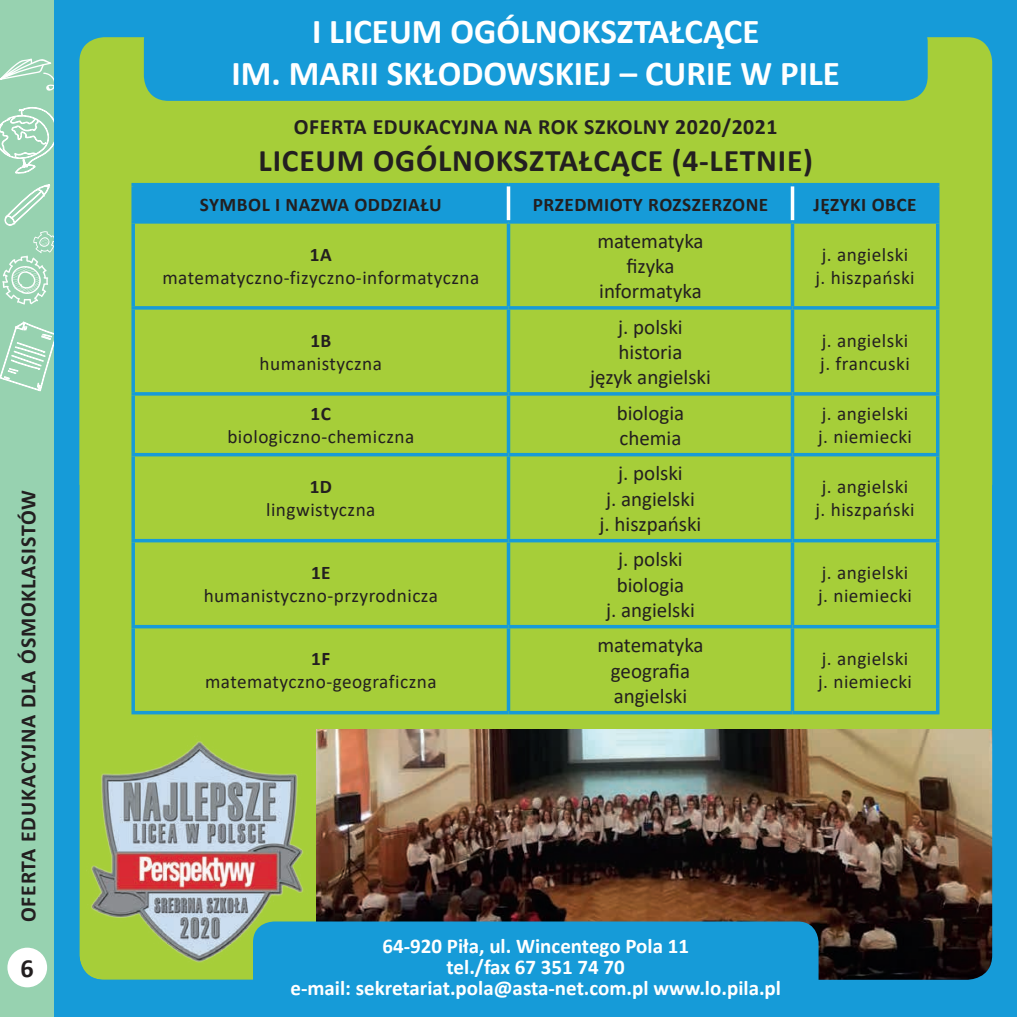
<style>
.page{position:relative;width:1017px;height:1017px;background:#fff}
.page>*{position:absolute;margin:0;border:0;box-sizing:border-box;transform-origin:0 0}
.t1{font:700 35px/42px "Calibri";color:#fff;text-align:center}
.t2{font:700 31.5px "Calibri";letter-spacing:.025em;color:#231f20}
.t3{font:700 26.25px "Calibri";color:#231f20}
.t4{font:700 21.88px "Calibri";letter-spacing:.025em;color:#231f20}
.t5{font:21px/25.2px "Calibri";color:#231f20;text-align:center}
.t6{font:700 21px/21px "Calibri";color:#fff;text-align:center}
.t7{font:19.25px/23.1px "Calibri";letter-spacing:.025em;color:#231f20}
.t8{font:700 19.25px "Calibri";letter-spacing:.025em;color:#231f20}
</style>
<div class="page">
<div style="left:0;top:0;width:55px;height:1017px;background:#97d2b0"></div>
<div style="left:7px;top:948px;width:40px;height:39px;background:#fff;border-radius:50%"></div>
<svg style="left:0;top:321px;width:55px;height:70px"></svg>
<svg style="left:0;top:58px;width:55px;height:247px"></svg>
<div style="left:55px;top:0;width:962px;height:1017px;background:#169bd8"></div>
<div style="left:79px;top:37px;width:913px;height:943px;background:#a6ce39;border-radius:25px"></div>
<div style="left:144px;top:17px;width:784px;height:84px;background:#169bd8;border-radius:25px"></div>
<div style="left:135px;top:186px;width:801px;height:34px;background:#169bd8"></div>
<hr style="left:131px;top:183px;width:377px;height:3px;background:#169bd8">
<svg style="left:131px;top:186px;width:4px;height:34px"></svg>
<hr style="left:508px;top:183px;width:284px;height:3px;background:#169bd8">
<hr style="left:792px;top:183px;width:147px;height:3px;background:#169bd8">
<hr style="left:936px;top:186px;width:3px;height:34px;background:#169bd8">
<svg style="left:131px;top:220px;width:377px;height:4px;background:#239fc9"></svg>
<svg style="left:131px;top:224px;width:4px;height:82px"></svg>
<svg style="left:508px;top:220px;width:284px;height:4px"></svg>
<hr style="left:507px;top:224px;width:3px;height:82px;background:#169bd8">
<svg style="left:792px;top:220px;width:147px;height:4px"></svg>
<hr style="left:791px;top:224px;width:3px;height:82px;background:#169bd8">
<hr style="left:936px;top:224px;width:3px;height:82px;background:#169bd8">
<svg style="left:131px;top:306px;width:377px;height:4px;background:#27a1c4"></svg>
<svg style="left:131px;top:310px;width:4px;height:82px"></svg>
<svg style="left:508px;top:306px;width:284px;height:4px"></svg>
<hr style="left:507px;top:310px;width:3px;height:82px;background:#169bd8">
<svg style="left:792px;top:306px;width:147px;height:4px"></svg>
<hr style="left:791px;top:310px;width:3px;height:82px;background:#169bd8">
<hr style="left:936px;top:310px;width:3px;height:82px;background:#169bd8">
<svg style="left:131px;top:392px;width:377px;height:4px;background:#27a1c4"></svg>
<svg style="left:131px;top:396px;width:4px;height:57px"></svg>
<svg style="left:508px;top:392px;width:284px;height:4px"></svg>
<hr style="left:507px;top:396px;width:3px;height:57px;background:#169bd8">
<svg style="left:792px;top:392px;width:147px;height:4px"></svg>
<hr style="left:791px;top:396px;width:3px;height:57px;background:#169bd8">
<hr style="left:936px;top:396px;width:3px;height:57px;background:#169bd8">
<hr style="left:131px;top:453px;width:377px;height:3px;background:#169bd8">
<svg style="left:131px;top:456px;width:4px;height:29px"></svg>
<hr style="left:508px;top:453px;width:284px;height:3px;background:#169bd8">
<hr style="left:507px;top:456px;width:3px;height:83px;background:#169bd8">
<hr style="left:792px;top:453px;width:147px;height:3px;background:#169bd8">
<hr style="left:791px;top:456px;width:3px;height:83px;background:#169bd8">
<hr style="left:936px;top:456px;width:3px;height:83px;background:#169bd8">
<hr style="left:507px;top:186px;width:3px;height:34px;background:#fff">
<hr style="left:791px;top:186px;width:3px;height:34px;background:#fff">
<img style="left:79px;top:485px;width:914px;height:495px">
<div style="left:253px;top:921px;width:566px;height:59px;background:#169bd8"></div>
<p class="t4" style="left:13px;top:922px;width:433px;rotate:-90deg">OFERTA EDUKACYJNA DLA ÓSMOKLASISTÓW</p>
<h3 class="t3" style="left:21px;top:950px;width:15px">6</h3>
<h1 class="t1" style="left:232px;top:9px;width:610px">I LICEUM OGÓLNOKSZTAŁCĄCE<br>IM. MARII SKŁODOWSKIEJ – CURIE W PILE</h1>
<p class="t4" style="left:294px;top:111px;width:485px">OFERTA EDUKACYJNA NA ROK SZKOLNY 2020/2021</p>
<h2 class="t2" style="left:259px;top:138px;width:556px">LICEUM OGÓLNOKSZTAŁCĄCE (4-LETNIE)</h2>
<p class="t8" style="left:200px;top:190px;width:243px">SYMBOL I NAZWA ODDZIAŁU</p>
<p class="t8" style="left:533px;top:190px;width:237px">PRZEDMIOTY ROZSZERZONE</p>
<p class="t8" style="left:814px;top:190px;width:104px">JĘZYKI OBCE</p>
<p class="t8" style="left:310px;top:241px;width:23px">1A</p>
<p class="t7" style="left:162px;top:265px;width:318px">matematyczno-fizyczno-informatyczna</p>
<p class="t5" style="left:597px;top:227px;width:108px">matematyka fizyka informatyka</p>
<p class="t7" style="left:815px;top:242px;width:101px;text-align:center">j. angielski j. hiszpański</p>
<p class="t8" style="left:310px;top:327px;width:23px">1B</p>
<p class="t7" style="left:260px;top:351px;width:124px">humanistyczna</p>
<p class="t8" style="left:311px;top:400px;width:22px">1C</p>
<p class="t7" style="left:227px;top:425px;width:188px">biologiczno-chemiczna</p>
<p class="t8" style="left:310px;top:473px;width:24px">1D</p>
<p class="t7" style="left:266px;top:498px;width:111px">lingwistyczna</p>
<p class="t8" style="left:311px;top:559px;width:21px">1E</p>
<p class="t7" style="left:204px;top:584px;width:236px">humanistyczno-przyrodnicza</p>
<p class="t8" style="left:311px;top:645px;width:21px">1F</p>
<p class="t7" style="left:205px;top:670px;width:233px">matematyczno-geograficzna</p>
<p class="t5" style="left:590px;top:313px;width:122px">j. polski historia<br>język angielski</p>
<p class="t7" style="left:820px;top:328px;width:91px">j. angielski j. francuski</p>
<p class="t5" style="left:617px;top:399px;width:69px;text-align:left">biologia chemia</p>
<p class="t7" style="left:818px;top:401px;width:95px">j. angielski j. niemiecki</p>
<p class="t5" style="left:599px;top:460px;width:103px">j. polski<br>j. angielski j. hiszpański</p>
<p class="t5" style="left:606px;top:546px;width:90px">j. polski biologia<br>j. angielski</p>
<p class="t5" style="left:597px;top:632px;width:108px">matematyka geografia angielski</p>
<p class="t7" style="left:815px;top:475px;width:101px;text-align:center">j. angielski j. hiszpański</p>
<p class="t7" style="left:818px;top:561px;width:95px">j. angielski j. niemiecki</p>
<p class="t7" style="left:818px;top:647px;width:95px">j. angielski j. niemiecki</p>
<p class="t6" style="left:290px;top:936px;width:492px">64-920 Piła, ul. Wincentego Pola 11<br>tel./fax 67 351 74 70<br>e-mail: sekretariat.pola@asta-net.com.pl www.lo.pila.pl</p>
</div>
